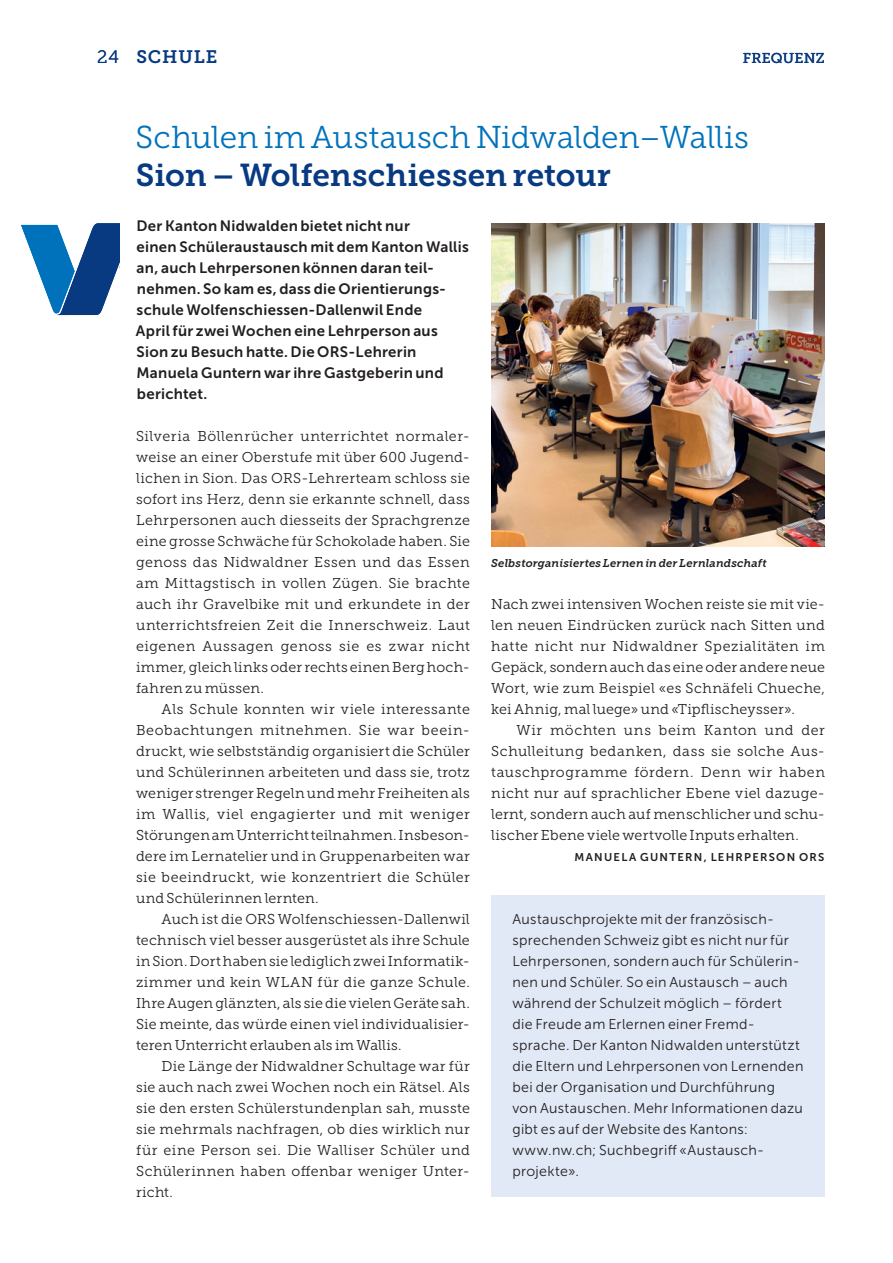
<style>
.page{position:relative;width:893px;height:1263px;background:#fff}
.page>*{position:absolute;margin:0;border:0;box-sizing:border-box;transform-origin:0 0}
.t1{font:31.5px "Museo Slab 300";letter-spacing:-.005em;color:#0072bc}
.t2{font:31.5px "Museo Slab 700";color:#083a82}
.t3{font:18px "Museo Slab 700";letter-spacing:.05em;color:#083a82}
.t4{font:15px/21px "Museo Sans 700";letter-spacing:.02em;color:#231f20}
.t5{font:14.25px/21px "Museo Slab 300";letter-spacing:.025em;color:#231f20;text-align:justify}
.t6{font:14.25px/21px "Museo Sans 300";letter-spacing:.025em;color:#231f20}
.t7{font:14.25px "Museo Slab 500";letter-spacing:.02em;color:#083a82}
.t8{font:italic 11.25px "Museo Slab 700";letter-spacing:.015em;color:#231f20}
.t9{font:11.25px "Museo Sans 700";letter-spacing:.115em;color:#231f20}
.s1{font-family:"Museo Slab 300"}
</style>
<div class="page">
<svg style="left:21px;top:223px;width:98px;height:92px"></svg>
<div style="left:491px;top:895px;width:334px;height:302px;background:#e1e9f6"></div>
<img style="left:491px;top:223px;width:334px;height:323px">
<p class="t3" style="left:97px;top:47px;width:122px"><span class="s1">24</span> SCHULE</p>
<p class="t7" style="left:743px;top:50px;width:84px">FREQUENZ</p>
<h1 class="t1" style="left:136px;top:120px;width:615px">Schulen im Austausch Nidwalden–Wallis</h1>
<h1 class="t2" style="left:136px;top:157px;width:477px">Sion – Wolfenschiessen retour</h1>
<p class="t4" style="left:136px;top:215px;width:334px">Der Kanton Nidwalden bietet nicht nur<br>einen Schüleraustausch mit dem Kanton Wallis an, auch Lehrpersonen können daran teil&shy;nehmen. So kam es, dass die Orientierungs&shy;schule Wolfenschiessen-Dallenwil Ende<br>April für zwei Wochen eine Lehrperson aus Sion zu Besuch hatte. Die ORS-Lehrerin Manuela Guntern war ihre Gastgeberin und berichtet.</p>
<p class="t5" style="left:136px;top:426px;width:335px;text-align:left">Silveria Böllenrücher unterrichtet normaler&shy;weise an einer Oberstufe mit über 600 Jugend&shy;lichen in Sion. Das ORS-Lehrerteam schloss sie sofort ins Herz, denn sie erkannte schnell, dass Lehrpersonen auch diesseits der Sprachgrenze eine grosse Schwäche für Schokolade haben. Sie genoss das Nidwaldner Essen und das Essen am Mittagstisch in vollen Zügen. Sie brachte auch ihr Gravelbike mit und erkundete in der unterrichtsfreien Zeit die Innerschweiz. Laut eigenen Aussagen genoss sie es zwar nicht immer, gleich links oder rechts einen Berg hoch&shy;fahren zu müssen.</p>
<p class="t5" style="left:136px;top:699px;width:335px;text-indent:26px">Als Schule konnten wir viele interessante Beobachtungen mitnehmen. Sie war beein&shy;druckt, wie selbstständig organisiert die Schüler und Schülerinnen arbeiteten und dass sie, trotz weniger strenger Regeln und mehr Freiheiten als im Wallis, viel engagierter und mit weniger Störungen am Unterricht teilnahmen. Insbeson&shy;dere im Lernatelier und in Gruppenarbeiten war sie beeindruckt, wie konzentriert die Schüler und Schülerinnen lernten.</p>
<p class="t5" style="left:136px;top:909px;width:335px;text-indent:26px">Auch ist die ORS Wolfenschiessen-Dallenwil technisch viel besser ausgerüstet als ihre Schule in Sion. Dort haben sie lediglich zwei Informatik&shy;zimmer und kein WLAN für die ganze Schule.<br>Ihre Augen glänzten, als sie die vielen Geräte sah.<br>Sie meinte, das würde einen viel individualisier&shy;teren Unterricht erlauben als im Wallis.</p>
<p class="t5" style="left:136px;top:1056px;width:335px;text-indent:26px">Die Länge der Nidwaldner Schultage war für sie auch nach zwei Wochen noch ein Rätsel. Als sie den ersten Schülerstundenplan sah, musste sie mehrmals nachfragen, ob dies wirklich nur für eine Person sei. Die Walliser Schüler und Schülerinnen haben offenbar weniger Unter&shy;richt.</p>
<p class="t8" style="left:491px;top:557px;width:277px">Selbstorganisiertes Lernen in der Lernlandschaft</p>
<p class="t5" style="left:491px;top:594px;width:335px">Nach zwei intensiven Wochen reiste sie mit vie&shy;len neuen Eindrücken zurück nach Sitten und hatte nicht nur Nidwaldner Spezialitäten im Gepäck, sondern auch das eine oder andere neue Wort, wie zum Beispiel «es Schnäfeli Chueche, kei Ahnig, mal luege» und «Tipflischeysser».</p>
<p class="t5" style="left:491px;top:720px;width:335px;text-indent:26px">Wir möchten uns beim Kanton und der Schulleitung bedanken, dass sie solche Aus&shy;tauschprogramme fördern. Denn wir haben nicht nur auf sprachlicher Ebene viel dazuge&shy;lernt, sondern auch auf menschlicher und schu&shy;lischer Ebene viele wertvolle Inputs erhalten.</p>
<p class="t9" style="left:574px;top:851px;width:251px">MANUELA GUNTERN, LEHRPERSON ORS</p>
<p class="t6" style="left:512px;top:909px;width:293px">Austauschprojekte mit der französisch&shy;sprechenden Schweiz gibt es nicht nur für Lehrpersonen, sondern auch für Schülerin&shy;nen und Schüler. So ein Austausch – auch während der Schulzeit möglich – fördert die Freude am Erlernen einer Fremd&shy;sprache. Der Kanton Nidwalden unterstützt die Eltern und Lehrpersonen von Lernenden bei der Organisation und Durchführung<br>von Austauschen. Mehr Informationen dazu gibt es auf der Website des Kantons: www.nw.ch; Suchbegriff «Austausch&shy;projekte».</p>
</div>
